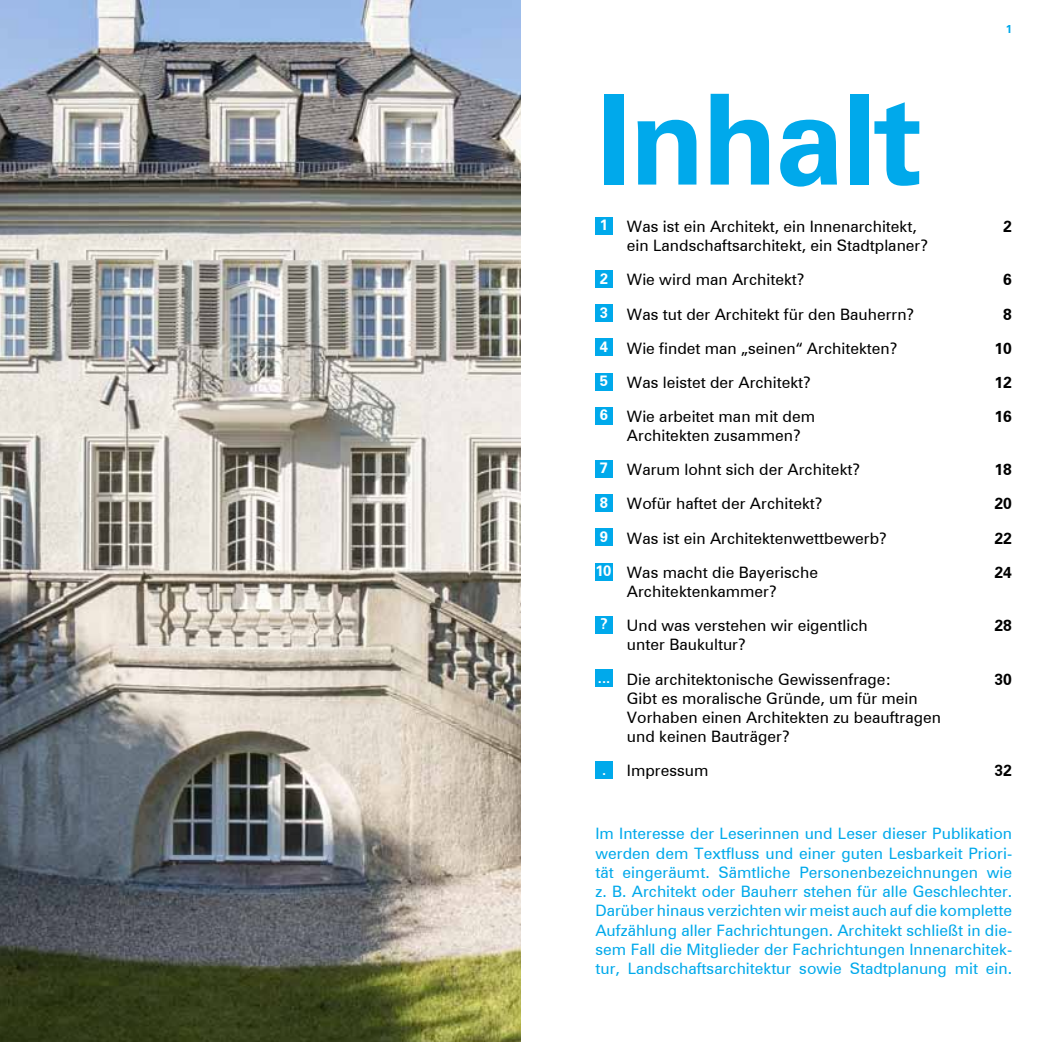
<style>
.page{position:relative;width:1042px;height:1042px;background:#fff}
.page>*{position:absolute;margin:0;border:0;box-sizing:border-box;transform-origin:0 0}
.t1{font:700 126px "Zurich BT";letter-spacing:-.02em;color:#00a9eb}
.t2{font:15.75px/34.1px "Zurich BT";color:#000}
.t3{font:15.75px/19.2px "Zurich BT";color:#00a9eb;text-align:justify}
.t4{font:700 15.75px "Zurich BT";color:#000}
.t5{font:700 14.88px "Zurich BT";color:#fff}
.t6{font:700 11.38px "Zurich BT";color:#00a9eb}
.s1{font-weight:700;font-size:14.88px;color:#fff}
</style>
<div class="page">
<div style="left:595px;top:217px;width:18px;height:17px;background:#00a9eb"></div>
<div style="left:595px;top:270px;width:18px;height:18px;background:#00a9eb"></div>
<div style="left:595px;top:305px;width:18px;height:17px;background:#00a9eb"></div>
<div style="left:595px;top:339px;width:18px;height:17px;background:#00a9eb"></div>
<div style="left:595px;top:373px;width:18px;height:17px;background:#00a9eb"></div>
<div style="left:595px;top:407px;width:18px;height:17px;background:#00a9eb"></div>
<div style="left:595px;top:460px;width:18px;height:18px;background:#00a9eb"></div>
<div style="left:595px;top:494px;width:18px;height:18px;background:#00a9eb"></div>
<div style="left:595px;top:529px;width:18px;height:17px;background:#00a9eb"></div>
<div style="left:595px;top:563px;width:18px;height:17px;background:#00a9eb"></div>
<div style="left:595px;top:616px;width:18px;height:17px;background:#00a9eb"></div>
<div style="left:595px;top:669px;width:18px;height:18px;background:#00a9eb"></div>
<div style="left:595px;top:761px;width:18px;height:18px;background:#00a9eb"></div>
<img style="left:0;top:0;width:521px;height:1042px">
<h1 class="t1" style="left:595px;top:63px;width:329px">Inhalt</h1>
<p class="t6" style="left:1006px;top:22px;width:8px">1</p>
<p class="t2" style="left:600px;top:209px;width:318px"><span class="s1">1</span> Was ist ein Architekt, ein Innenarchitekt,</p>
<p class="t4" style="left:1003px;top:217px;width:10px">2</p>
<p class="t2" style="left:600px;top:228px;width:330px;text-indent:27px">ein Landschaftsarchitekt, ein Stadtplaner?<br><span class="s1">2</span> Wie wird man Architekt?</p>
<p class="t4" style="left:1003px;top:270px;width:10px">6</p>
<p class="t2" style="left:600px;top:297px;width:316px"><span class="s1">3</span> Was tut der Architekt für den Bauherrn?</p>
<p class="t4" style="left:1003px;top:304px;width:10px">8</p>
<p class="t2" style="left:600px;top:331px;width:299px"><span class="s1">4</span> Wie findet man „seinen“ Architekten?</p>
<p class="t4" style="left:994px;top:338px;width:19px">10</p>
<p class="t2" style="left:600px;top:365px;width:212px"><span class="s1">5</span> Was leistet der Architekt?</p>
<p class="t4" style="left:994px;top:373px;width:19px">12</p>
<p class="t2" style="left:600px;top:399px;width:217px"><span class="s1">6</span> Wie arbeitet man mit dem</p>
<p class="t4" style="left:994px;top:407px;width:19px">16</p>
<p class="t2" style="left:600px;top:418px;width:262px;text-indent:27px">Architekten zusammen?<br><span class="s1">7</span> Warum lohnt sich der Architekt?</p>
<p class="t4" style="left:994px;top:460px;width:19px">18</p>
<p class="t2" style="left:600px;top:487px;width:224px"><span class="s1">8</span> Wofür haftet der Architekt?</p>
<p class="t4" style="left:994px;top:494px;width:19px">20</p>
<p class="t2" style="left:600px;top:521px;width:288px"><span class="s1">9</span> Was ist ein Architektenwettbewerb?</p>
<p class="t4" style="left:994px;top:528px;width:19px">22</p>
<p class="t2" style="left:595px;top:555px;width:224px"><span class="s1">10</span> Was macht die Bayerische</p>
<p class="t4" style="left:994px;top:562px;width:19px">24</p>
<p class="t2" style="left:600px;top:574px;width:269px;text-indent:27px">Architektenkammer?<br><span class="s1">?</span> Und was verstehen wir eigentlich</p>
<p class="t4" style="left:994px;top:616px;width:19px">28</p>
<p class="t2" style="left:598px;top:627px;width:295px;text-indent:29px">unter Baukultur?<br><span class="s1">...</span> Die architektonische Gewissenfrage:</p>
<p class="t2" style="left:627px;top:688px;width:315px;line-height:19.2px">Gibt es moralische Gründe, um für mein<br>Vorhaben einen Architekten zu beauftragen und keinen Bauträger?</p>
<p class="t4" style="left:994px;top:669px;width:19px">30</p>
<p class="t5" style="left:602px;top:760px;width:6px">.</p>
<p class="t2" style="left:627px;top:753px;width:83px">Impressum</p>
<p class="t4" style="left:994px;top:761px;width:19px">32</p>
<p class="t3" style="left:595px;top:824px;width:418px">Im Interesse der Leserinnen und Leser dieser Publikation werden dem Textfluss und einer guten Lesbarkeit Priori&shy;tät eingeräumt. Sämtliche Personenbezeichnungen wie z. B. Architekt oder Bauherr stehen für alle Geschlechter.<br>Darüber hinaus verzichten wir meist auch auf die komplette Aufzählung aller Fachrichtungen. Architekt schließt in die&shy;sem Fall die Mitglieder der Fachrichtungen Innenarchitek&shy;tur, Landschaftsarchitektur sowie Stadtplanung mit ein.</p>
</div>
